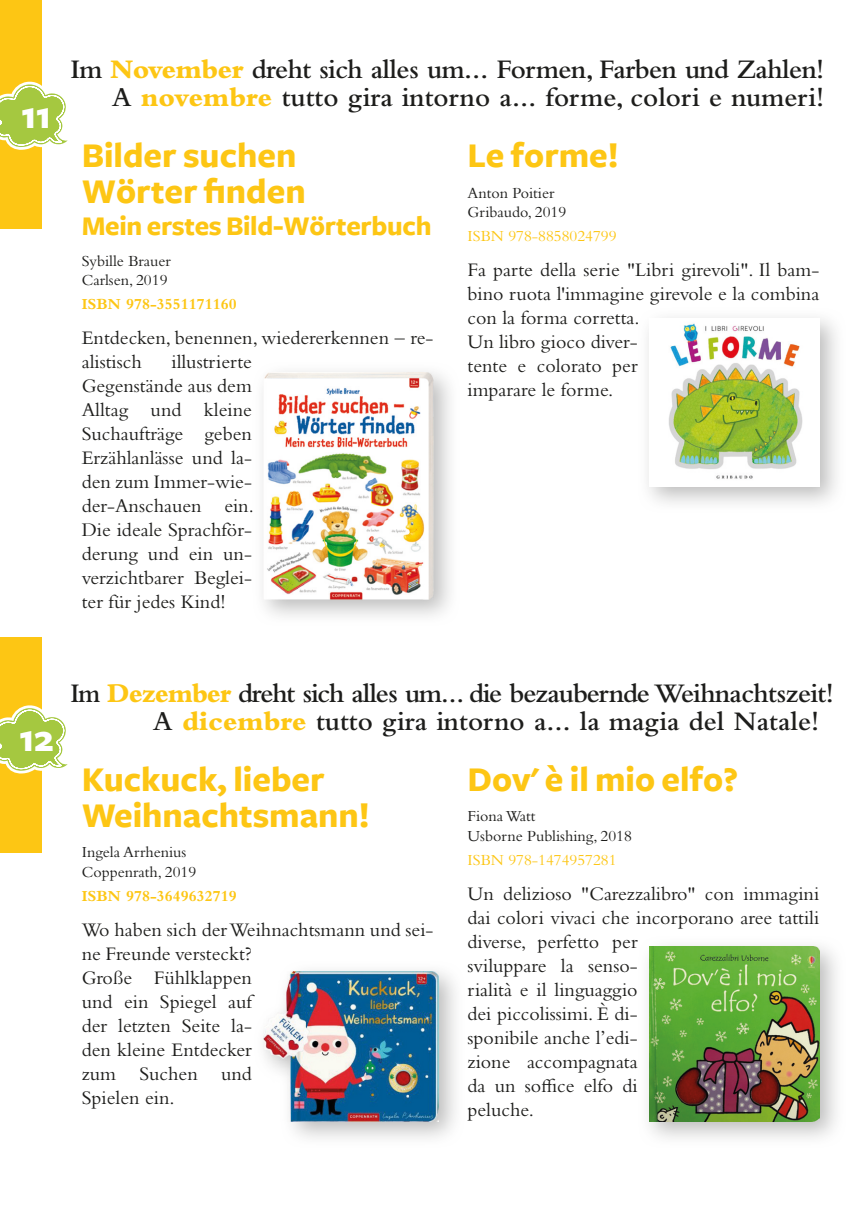
<style>
.page{position:relative;width:867px;height:1218px;background:#fff}
.page>*{position:absolute;margin:0;border:0;box-sizing:border-box;transform-origin:0 0}
.t1{font:700 40px "Freight Sans";color:#fff}
.t2{font:700 36px/36px "Freight Sans";color:#fdc614}
.t3{font:600 28px "Bembo Std";color:#1d1d1b}
.t4{font:600 28px "Bembo Std";letter-spacing:-.04em;color:#1d1d1b;scale:.95 1}
.t5{font:600 28px "Bembo Std";letter-spacing:-.02em;color:#1d1d1b}
.t6{font:700 28px "Freight Sans";letter-spacing:-.01em;color:#fdc614}
.t7{font:20px/24px "Bembo Std";color:#1d1d1b}
.t8{font:16px/19.2px "Bembo Std";color:#1d1d1b}
.t9{font:700 16px "Bembo Std";color:#fdc614}
.t10{font:16px "Bembo Std";color:#fdc614}
.s1{font-weight:800;color:#fdc614}
</style>
<div class="page">
<div style="left:0;top:0;width:42px;height:229px;background:#fdc614"></div>
<div style="left:0;top:637px;width:42px;height:216px;background:#fdc614"></div>
<svg style="left:0;top:81px;width:68px;height:69px"></svg>
<svg style="left:0;top:705px;width:68px;height:69px"></svg>
<img style="left:668px;top:322px;width:135px;height:158px">
<img style="left:263px;top:372px;width:170px;height:228px">
<img style="left:290px;top:970px;width:166px;height:169px">
<img style="left:263px;top:971px;width:175px;height:150px">
<img style="left:648px;top:945px;width:189px;height:194px">
<img style="left:649px;top:947px;width:170px;height:174px">
<h1 class="t1" style="left:21px;top:93px;width:32px">11</h1>
<h3 class="t5" style="left:70px;top:54px;width:755px">Im <span class="s1">November</span> dreht sich alles um… Formen, Farben und Zahlen!</h3>
<h3 class="t3" style="left:112px;top:82px;width:713px">A <span class="s1">novembre</span> tutto gira intorno a… forme, colori e numeri!</h3>
<h2 class="t2" style="left:82px;top:139px;width:225px">Bilder suchen<br>Wörter finden</h2>
<h3 class="t6" style="left:82px;top:211px;width:351px">Mein erstes Bild-Wörterbuch</h3>
<p class="t8" style="left:82px;top:251px;width:91px">Sybille Brauer<br>Carlsen, 2019</p>
<p class="t9" style="left:82px;top:295px;width:157px">ISBN 978-3551171160</p>
<p class="t7" style="left:82px;top:326px;width:353px">Entdecken, benennen, wiedererkennen – re&shy;alistisch</p>
<p class="t7" style="left:82px;top:350px;width:174px;text-align:justify;text-indent:90px">illustrierte Gegenstände aus dem Alltag und kleine Suchaufträge geben Erzählanlässe und la&shy;den zum Immer-wie&shy;der-Anschauen ein.<br>Die ideale Sprachför&shy;derung und ein un&shy;verzichtbarer Beglei&shy;ter für jedes Kind!</p>
<h2 class="t2" style="left:467px;top:139px;width:153px">Le forme!</h2>
<p class="t8" style="left:467px;top:183px;width:100px">Anton Poitier<br>Gribaudo, 2019</p>
<p class="t10" style="left:467px;top:227px;width:151px">ISBN 978-8858024799</p>
<p class="t7" style="left:467px;top:258px;width:353px">Fa parte della serie "Libri girevoli". Il bam&shy;bino ruota l'immagine girevole e la combina con la forma corretta.<br>Un libro gioco diver-<br>tente e colorato per<br>imparare le forme.</p>
<h1 class="t1" style="left:19px;top:717px;width:36px">12</h1>
<h3 class="t4" style="left:70px;top:677px;width:805px">Im <span class="s1">Dezember</span> dreht sich alles um… die bezaubernde Weihnachtszeit!</h3>
<h3 class="t3" style="left:153px;top:705px;width:667px">A <span class="s1">dicembre</span> tutto gira intorno a… la magia del Natale!</h3>
<h2 class="t2" style="left:82px;top:762px;width:289px">Kuckuck, lieber<br>Weihnachtsmann!</h2>
<p class="t8" style="left:82px;top:842px;width:116px">Ingela Arrhenius<br>Coppenrath, 2019</p>
<p class="t9" style="left:82px;top:887px;width:157px">ISBN 978-3649632719</p>
<p class="t7" style="left:82px;top:917px;width:353px">Wo haben sich der Weihnachtsmann und sei&shy;ne Freunde versteckt?<br>Große Fühlklappen<br>und ein Spiegel auf<br>der letzten Seite la-<br>den kleine Entdecker<br>zum Suchen und<br>Spielen ein.</p>
<h2 class="t2" style="left:467px;top:762px;width:272px">Dov' è il mio elfo?</h2>
<p class="t8" style="left:467px;top:806px;width:166px">Fiona Watt<br>Usborne Publishing, 2018</p>
<p class="t10" style="left:467px;top:850px;width:151px">ISBN 978-1474957281</p>
<p class="t7" style="left:467px;top:881px;width:353px">Un delizioso "Carezzalibro" con immagini dai colori vivaci che incorporano aree tattili diverse, perfetto per<br>sviluppare la senso-<br>rialità e il linguaggio<br>dei piccolissimi. È di-<br>sponibile anche l’edi-<br>zione accompagnata<br>da un soffice elfo di<br>peluche.</p>
</div>
